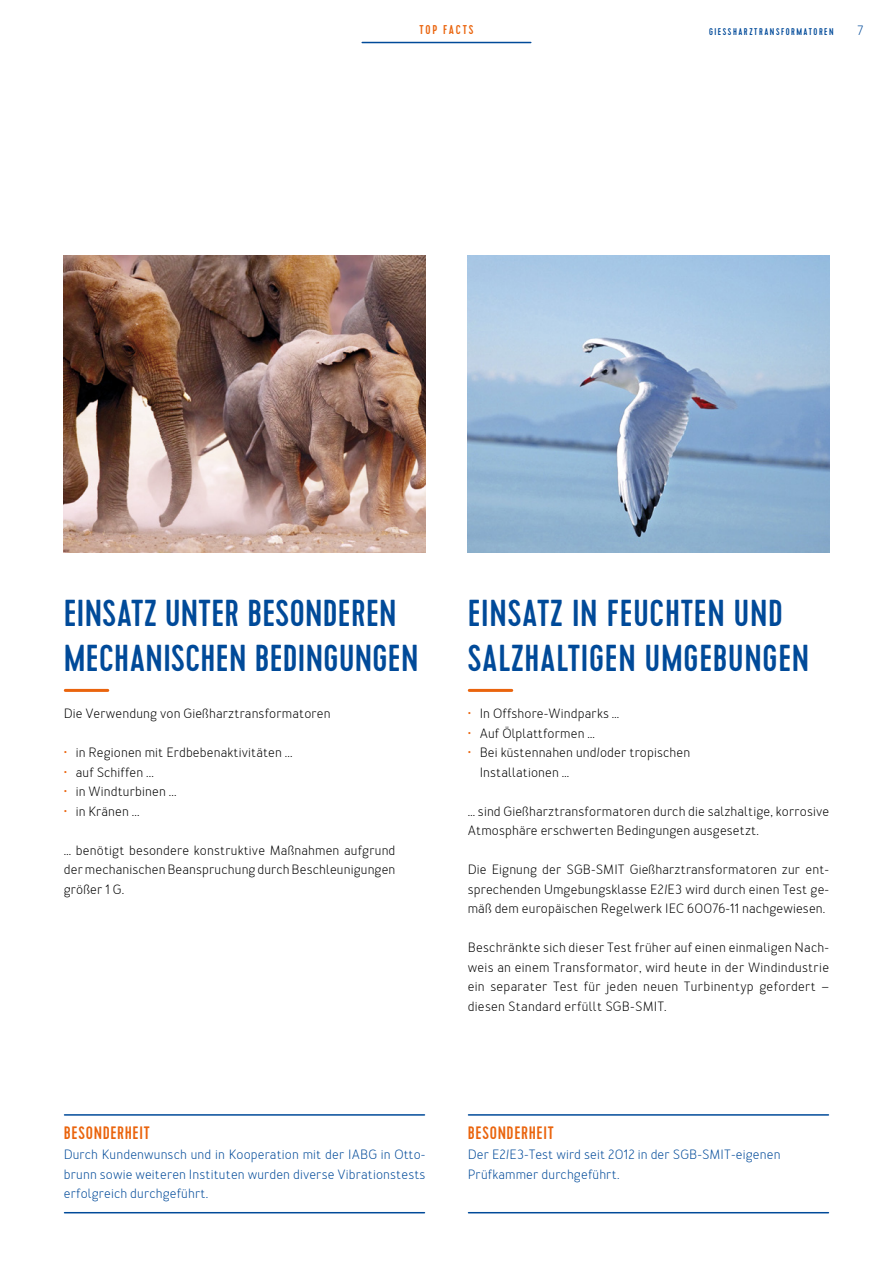
<style>
.page{position:relative;width:893px;height:1263px;background:#fff}
.page>*{position:absolute;margin:0;border:0;box-sizing:border-box;transform-origin:0 0}
.t1{font:500 37.5px/45px "Cervo";letter-spacing:.01em;color:#004a99}
.t2{font:500 18px "Cervo";letter-spacing:.035em;color:#ea640d}
.t3{font:13.5px/19.5px "Merlo";letter-spacing:.01em;color:#000;text-align:justify}
.t4{font:13.5px/19.5px "Merlo";letter-spacing:.01em;color:#004a99;text-align:justify}
.t5{font:500 12.75px "Cervo";letter-spacing:.145em;color:#ea640d}
.t6{font:500 9.75px "Cervo";letter-spacing:.155em;color:#004a99}
.s1{color:#ea640d}
</style>
<div class="page">
<hr style="left:362px;top:42px;width:169px;height:1px;background:#004a99">
<hr style="left:469px;top:689px;width:43px;height:3px;background:#ea640d">
<hr style="left:65px;top:689px;width:43px;height:3px;background:#ea640d">
<img style="left:468px;top:255px;width:361px;height:298px">
<img style="left:64px;top:255px;width:361px;height:298px">
<hr style="left:65px;top:1212px;width:359px;height:1px;background:#004a99">
<hr style="left:468px;top:1212px;width:360px;height:1px;background:#004a99">
<hr style="left:65px;top:1114px;width:359px;height:2px;background:#004a99">
<hr style="left:468px;top:1114px;width:360px;height:2px;background:#004a99">
<p class="t5" style="left:419px;top:23px;width:56px">TOP FACTS</p>
<p class="t6" style="left:709px;top:26px;width:126px">GIESSHARZTRANSFORMATOREN</p>
<p class="t4" style="left:857px;top:21px;width:7px">7</p>
<h1 class="t1" style="left:64px;top:591px;width:356px">EINSATZ UNTER BESONDEREN<br>MECHANISCHEN BEDINGUNGEN</h1>
<p class="t3" style="left:64px;top:704px;width:268px">Die Verwendung von Gießharztransformatoren</p>
<p class="t3" style="left:64px;top:743px;width:230px"><span class="s1">•</span> in Regionen mit Erdbebenaktivitäten ...</p>
<p class="t3" style="left:64px;top:763px;width:92px"><span class="s1">•</span> auf Schiffen ...</p>
<p class="t3" style="left:64px;top:782px;width:114px"><span class="s1">•</span> in Windturbinen ...</p>
<p class="t3" style="left:64px;top:802px;width:77px"><span class="s1">•</span> in Kränen ...</p>
<p class="t3" style="left:64px;top:841px;width:333px">… benötigt besondere konstruktive Maßnahmen aufgrund der mechanischen Beanspruchung durch Beschleunigungen größer 1 G.</p>
<h1 class="t1" style="left:468px;top:591px;width:343px">EINSATZ IN FEUCHTEN UND<br>SALZHALTIGEN UMGEBUNGEN</h1>
<p class="t3" style="left:468px;top:704px;width:153px"><span class="s1">•</span> In Offshore-Windparks …</p>
<p class="t3" style="left:468px;top:724px;width:129px"><span class="s1">•</span> Auf Ölplattformen …</p>
<p class="t3" style="left:480px;top:743px;width:212px;text-indent:-12px"><span class="s1">•</span> Bei küstennahen und/oder tropischen<br>Installationen …</p>
<p class="t3" style="left:468px;top:802px;width:363px">… sind Gießharztransformatoren durch die salzhaltige, korrosive<br>Atmosphäre erschwerten Bedingungen ausgesetzt.</p>
<p class="t3" style="left:468px;top:860px;width:363px">Die Eignung der SGB-SMIT Gießharztransformatoren zur ent&shy;sprechenden Umgebungsklasse E2/E3 wird durch einen Test ge&shy;mäß dem europäischen Regelwerk IEC 60076-11 nachgewiesen.</p>
<p class="t3" style="left:468px;top:938px;width:363px">Beschränkte sich dieser Test früher auf einen einmaligen Nach&shy;weis an einem Transformator, wird heute in der Windindustrie ein separater Test für jeden neuen Turbinentyp gefordert – diesen Standard erfüllt SGB-SMIT.</p>
<h2 class="t2" style="left:64px;top:1122px;width:87px">BESONDERHEIT</h2>
<h2 class="t2" style="left:468px;top:1122px;width:87px">BESONDERHEIT</h2>
<p class="t4" style="left:64px;top:1145px;width:363px">Durch Kundenwunsch und in Kooperation mit der IABG in Otto&shy;brunn sowie weiteren Instituten wurden diverse Vibrationstests erfolgreich durchgeführt.</p>
<p class="t4" style="left:468px;top:1145px;width:314px">Der E2/E3-Test wird seit 2012 in der SGB-SMIT-eigenen<br>Prüfkammer durchgeführt.</p>
</div>
